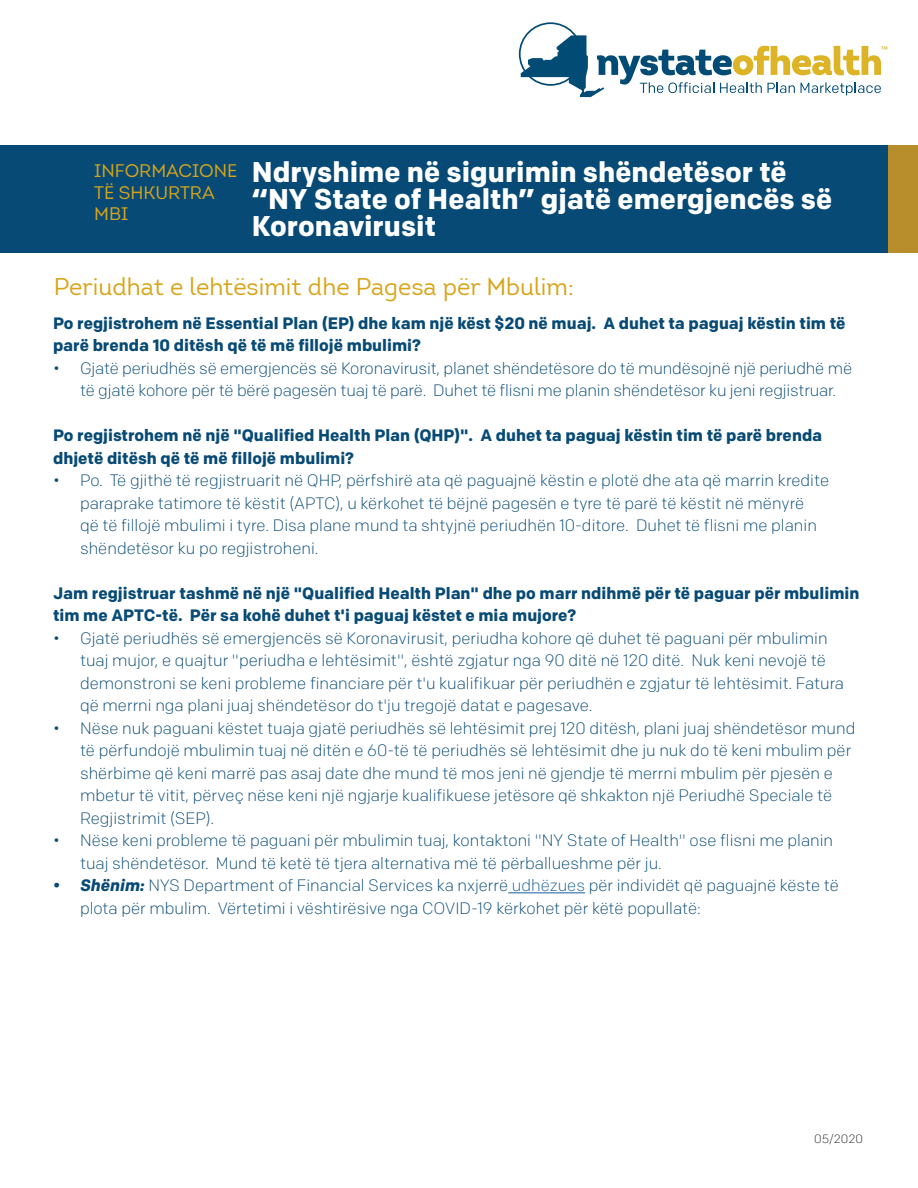
<style>
.page{position:relative;width:918px;height:1188px;background:#fff}
.page>*{position:absolute;margin:0;border:0;box-sizing:border-box;transform-origin:0 0}
.t1{font:700 28.5px/27px "Colfax";color:#fff}
.t2{font:24px "Intro";color:#d8a51a}
.t3{font:18px/21.6px "Intro";color:#d8a51a}
.t4{font:300 16.5px/22.5px "Colfax";color:#074a75}
.t5{font:700 16.5px/22.5px "Colfax";color:#074a75}
.t6{font:300 12px "Colfax";letter-spacing:-.005em;color:#231f20}
.t7{font:11.1px "Intro";color:#ddb425}
.s1{font-weight:700;font-style:italic}
.s2{color:#175d9e}
</style>
<div class="page">
<div style="left:887px;top:145px;width:31px;height:108px;background:#b88e2d"></div>
<div style="left:0;top:145px;width:887px;height:108px;background:#074a75"></div>
<svg style="left:519px;top:22px;width:362px;height:75px"></svg>
<hr style="left:508px;top:893px;width:77px;height:1px;background:#175d9e">
<p class="t7" style="left:881px;top:43px;width:8px">™</p>
<p class="t3" style="left:94px;top:160px;width:145px">INFORMACIONE<br>TË SHKURTRA<br>MBI</p>
<p class="t1" style="left:252px;top:158px;width:582px">Ndryshime në sigurimin shëndetësor të “NY State of Health” gjatë emergjencës së<br>Koronavirusit</p>
<p class="t2" style="left:54px;top:272px;width:521px">Periudhat e lehtësimit dhe Pagesa për Mbulim:</p>
<p class="t5" style="left:53px;top:312px;width:794px">Po regjistrohem në Essential Plan (EP) dhe kam një këst $20 në muaj. A duhet ta paguaj këstin tim të parë brenda 10 ditësh që të më fillojë mbulimi?</p>
<p class="t4" style="left:80px;top:357px;width:774px;text-indent:-27px">• Gjatë periudhës së emergjencës së Koronavirusit, planet shëndetësore do të mundësojnë një periudhë më të gjatë kohore për të bërë pagesën tuaj të parë. Duhet të flisni me planin shëndetësor ku jeni regjistruar.</p>
<p class="t5" style="left:53px;top:424px;width:771px">Po regjistrohem në një "Qualified Health Plan (QHP)". A duhet ta paguaj këstin tim të parë brenda dhjetë ditësh që të më fillojë mbulimi?</p>
<p class="t4" style="left:80px;top:469px;width:751px;text-indent:-27px">• Po. Të gjithë të regjistruarit në QHP, përfshirë ata që paguajnë këstin e plotë dhe ata që marrin kredite paraprake tatimore të këstit (APTC), u kërkohet të bëjnë pagesën e tyre të parë të këstit në mënyrë<br>që të fillojë mbulimi i tyre. Disa plane mund ta shtyjnë periudhën 10-ditore. Duhet të flisni me planin shëndetësor ku po regjistroheni.</p>
<p class="t5" style="left:53px;top:582px;width:808px">Jam regjistruar tashmë në një "Qualified Health Plan" dhe po marr ndihmë për të paguar për mbulimin tim me APTC-të. Për sa kohë duhet t'i paguaj këstet e mia mujore?</p>
<p class="t4" style="left:80px;top:627px;width:766px;text-indent:-27px">• Gjatë periudhës së emergjencës së Koronavirusit, periudha kohore që duhet të paguani për mbulimin tuaj mujor, e quajtur "periudha e lehtësimit", është zgjatur nga 90 ditë në 120 ditë. Nuk keni nevojë të demonstroni se keni probleme financiare për t'u kualifikuar për periudhën e zgjatur të lehtësimit. Fatura që merrni nga plani juaj shëndetësor do t'ju tregojë datat e pagesave.</p>
<p class="t4" style="left:80px;top:717px;width:777px;text-indent:-27px">• Nëse nuk paguani këstet tuaja gjatë periudhës së lehtësimit prej 120 ditësh, plani juaj shëndetësor mund të përfundojë mbulimin tuaj në ditën e 60-të të periudhës së lehtësimit dhe ju nuk do të keni mbulim për shërbime që keni marrë pas asaj date dhe mund të mos jeni në gjendje të merrni mbulim për pjesën e mbetur të vitit, përveç nëse keni një ngjarje kualifikuese jetësore që shkakton një Periudhë Speciale të Regjistrimit (SEP).</p>
<p class="t4" style="left:80px;top:829px;width:755px;text-indent:-27px">• Nëse keni probleme të paguani për mbulimin tuaj, kontaktoni "NY State of Health" ose flisni me planin tuaj shëndetësor. Mund të ketë të tjera alternativa më të përballueshme për ju.</p>
<p class="t4" style="left:80px;top:874px;width:760px;text-indent:-27px"><span class="s1">• Shënim:</span> NYS Department of Financial Services ka nxjerrë <span class="s2">udhëzues</span> për individët që paguajnë këste të plota për mbulim. Vërtetimi i vështirësive nga COVID-19 kërkohet për këtë popullatë:</p>
<p class="t6" style="left:814px;top:1132px;width:50px">05/2020</p>
</div>
